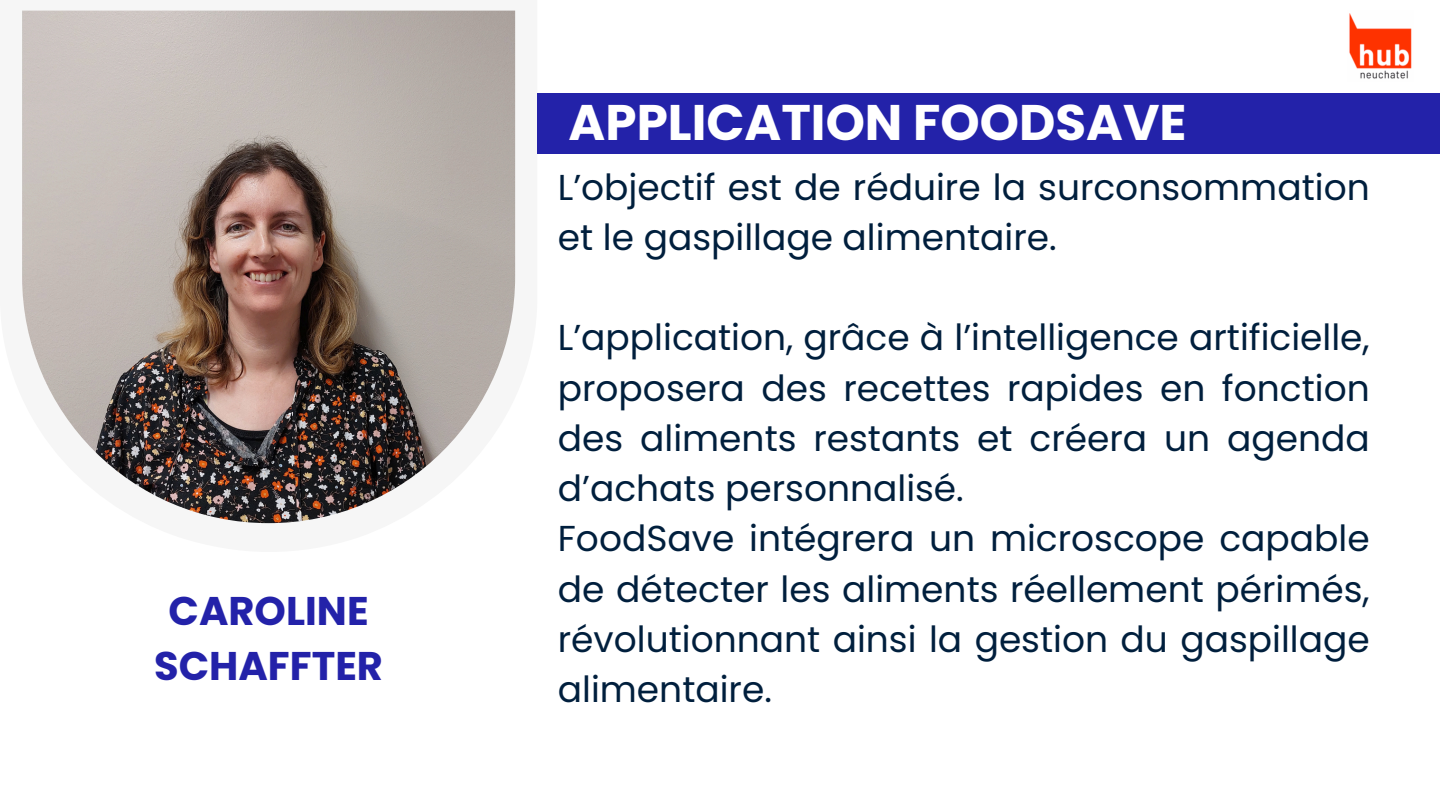
<style>
.page{position:relative;width:1440px;height:810px;background:#fff}
.page>*{position:absolute;margin:0;border:0;box-sizing:border-box;transform-origin:0 0}
.t1{font:700 50px "Poppins";color:#fff}
.t2{font:700 40px/55.5px "Poppins";color:#2322a9;text-align:center}
.t3{font:36px/50.2px "Poppins";color:#001f3d;text-align:justify}
</style>
<div class="page">
<img style="left:22px;top:11px;width:493px;height:512px">
<div style="left:537px;top:93px;width:903px;height:61px;background:#2322a9"></div>
<img style="left:1349px;top:13px;width:63px;height:66px">
<p class="t2" style="left:154px;top:583px;width:230px">CAROLINE<br>SCHAFFTER</p>
<h1 class="t1" style="left:569px;top:87px;width:619px">APPLICATION FOODSAVE</h1>
<p class="t3" style="left:558px;top:162px;width:813px">L’objectif est de réduire la surconsommation et le gaspillage alimentaire.</p>
<p class="t3" style="left:558px;top:313px;width:813px">L’application, grâce à l’intelligence artificielle, proposera des recettes rapides en fonction des aliments restants et créera un agenda d’achats personnalisé.</p>
<p class="t3" style="left:558px;top:514px;width:813px">FoodSave intégrera un microscope capable de détecter les aliments réellement périmés, révolutionnant ainsi la gestion du gaspillage alimentaire.</p>
</div>
